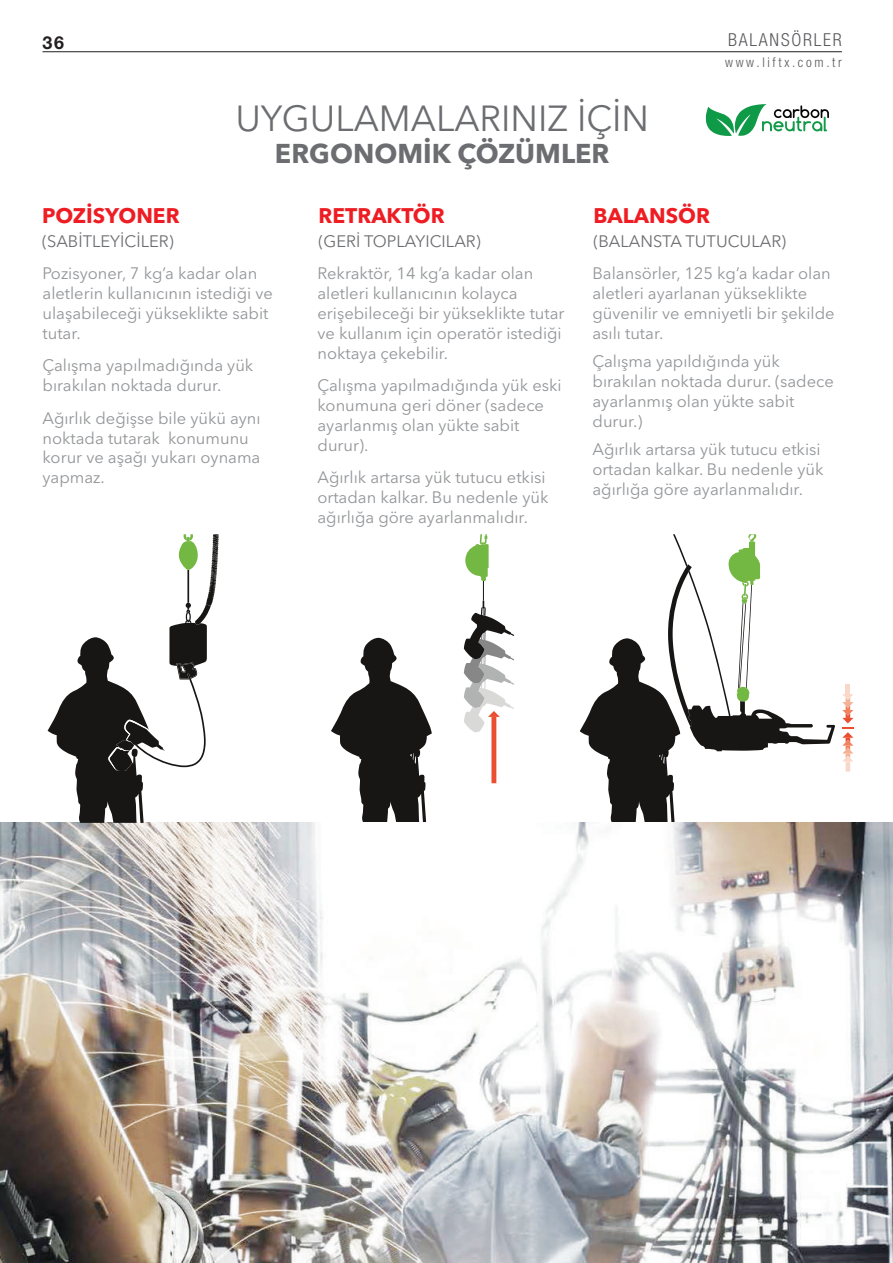
<style>
.page{position:relative;width:893px;height:1263px;background:#fff}
.page>*{position:absolute;margin:0;border:0;box-sizing:border-box;transform-origin:0 0}
.t1{font:36px "Avenir Next LT Pro";color:#6c6d70}
.t2{font:700 27px "Avenir Next LT Pro";color:#6c6d70}
.t3{font:700 21px "Avenir Next LT Pro";color:#ee1d23}
.t4{font:300 condensed 17.85px "Helvetica Neue LT Pro";letter-spacing:.1em;color:#58595c}
.t5{font:700 17.85px "Helvetica Neue LT Pro";color:#231f20}
.t6{font:16.5px/19.8px "Avenir Next LT Pro";color:#939598}
.t7{font:16.5px "Avenir Next LT Pro";color:#6c6d70}
.t8{font:300 condensed 13.35px "Helvetica Neue LT Pro";letter-spacing:.2em;color:#58595c}
</style>
<div class="page">
<hr style="left:43px;top:51px;width:799px;height:1px;background:#231f20">
<svg style="left:706px;top:104px;width:123px;height:32px"></svg>
<svg style="left:331px;top:638px;width:101px;height:184px"></svg>
<svg style="left:464px;top:534px;width:50px;height:249px"></svg>
<hr style="left:846px;top:684px;width:4px;height:10px;background:#fad8c9">
<svg style="left:842px;top:694px;width:12px;height:78px"></svg>
<svg style="left:580px;top:534px;width:255px;height:289px"></svg>
<img style="left:0;top:823px;width:893px;height:440px">
<svg style="left:48px;top:534px;width:171px;height:289px"></svg>
<p class="t5" style="left:43px;top:31px;width:23px">36</p>
<p class="t4" style="left:728px;top:30px;width:115px">BALANSÖRLER</p>
<h1 class="t1" style="left:235px;top:97px;width:415px">UYGULAMALARINIZ İÇİN</h1>
<h2 class="t2" style="left:275px;top:137px;width:336px">ERGONOMİK ÇÖZÜMLER</h2>
<p class="t8" style="left:725px;top:55px;width:118px">www.liftx.com.tr</p>
<p class="t3" style="left:42px;top:203px;width:139px">POZİSYONER</p>
<p class="t3" style="left:319px;top:203px;width:128px">RETRAKTÖR</p>
<p class="t3" style="left:593px;top:203px;width:118px">BALANSÖR</p>
<p class="t7" style="left:42px;top:232px;width:133px">(SABİTLEYİCİLER)</p>
<p class="t7" style="left:319px;top:232px;width:164px">(GERİ TOPLAYICILAR)</p>
<p class="t7" style="left:593px;top:232px;width:194px">(BALANSTA TUTUCULAR)</p>
<p class="t6" style="left:43px;top:264px;width:232px">Pozisyoner, 7 kg’a kadar olan aletlerin kullanıcının istediği ve ulaşabileceği yükseklikte sabit tutar.</p>
<p class="t6" style="left:43px;top:356px;width:212px">Çalışma yapılmadığında yük bırakılan noktada durur.</p>
<p class="t6" style="left:43px;top:408px;width:220px">Ağırlık değişse bile yükü aynı noktada tutarak konumunu korur ve aşağı yukarı oynama yapmaz.</p>
<p class="t6" style="left:317px;top:264px;width:248px">Rekraktör, 14 kg’a kadar olan aletleri kullanıcının kolayca erişebileceği bir yükseklikte tutar ve kullanım için operatör istediği noktaya çekebilir.</p>
<p class="t6" style="left:317px;top:375px;width:246px">Çalışma yapılmadığında yük eski konumuna geri döner (sadece ayarlanmış olan yükte sabit durur).</p>
<p class="t6" style="left:317px;top:467px;width:232px">Ağırlık artarsa yük tutucu etkisi ortadan kalkar. Bu nedenle yük ağırlığa göre ayarlanmalıdır.</p>
<p class="t6" style="left:592px;top:264px;width:244px">Balansörler, 125 kg’a kadar olan aletleri ayarlanan yükseklikte güvenilir ve emniyetli bir şekilde asılı tutar.</p>
<p class="t6" style="left:592px;top:351px;width:243px">Çalışma yapıldığında yük bırakılan noktada durur. (sadece ayarlanmış olan yükte sabit durur.)</p>
<p class="t6" style="left:592px;top:439px;width:232px">Ağırlık artarsa yük tutucu etkisi ortadan kalkar. Bu nedenle yük ağırlığa göre ayarlanmalıdır.</p>
</div>
